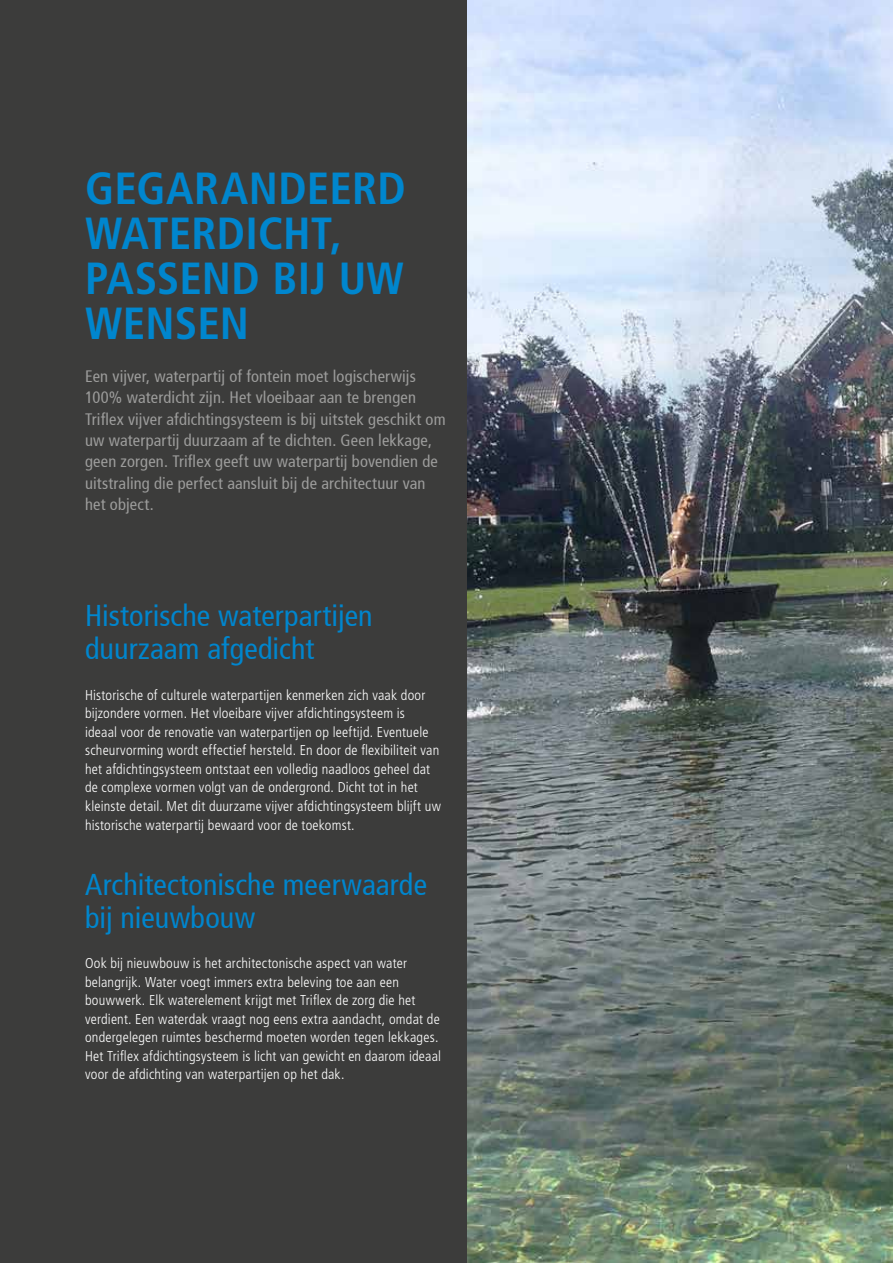
<style>
.page{position:relative;width:893px;height:1263px;background:#fff}
.page>*{position:absolute;margin:0;border:0;box-sizing:border-box;transform-origin:0 0}
.t1{font:700 condensed 45px/45px "Frutiger";letter-spacing:.005em;color:#0086ce}
.t2{font:condensed 30px/33px "Frutiger";letter-spacing:.005em;color:#0086ce}
.t3{font:condensed 16.5px/21.5px "Frutiger";letter-spacing:.01em;color:#9d9d9c}
.t4{font:300 condensed 14.25px/18.6px "Frutiger";letter-spacing:.015em;color:#fff}
</style>
<div class="page">
<div style="left:0;top:0;width:468px;height:1263px;background:#3c3c3b"></div>
<img style="left:468px;top:0;width:425px;height:1263px">
<h1 class="t1" style="left:85px;top:166px;width:322px">GEGARANDEERD<br>WATERDICHT,<br>PASSEND BIJ UW<br>WENSEN</h1>
<p class="t3" style="left:85px;top:366px;width:362px">Een vijver, waterpartij of fontein moet logischerwijs 100% waterdicht zijn. Het vloeibaar aan te brengen Triflex vijver afdichtingsysteem is bij uitstek geschikt om uw waterpartij duurzaam af te dichten. Geen lekkage, geen zorgen. Triflex geeft uw waterpartij bovendien de uitstraling die perfect aansluit bij de architectuur van het object.</p>
<h2 class="t2" style="left:85px;top:602px;width:289px">Historische waterpartijen duurzaam afgedicht</h2>
<p class="t4" style="left:85px;top:686px;width:358px">Historische of culturele waterpartijen kenmerken zich vaak door bijzondere vormen. Het vloeibare vijver afdichtingsysteem is<br>ideaal voor de renovatie van waterpartijen op leeftijd. Eventuele scheurvorming wordt effectief hersteld. En door de flexibiliteit van het afdichtingsysteem ontstaat een volledig naadloos geheel dat de complexe vormen volgt van de ondergrond. Dicht tot in het kleinste detail. Met dit duurzame vijver afdichtingsysteem blijft uw historische waterpartij bewaard voor de toekomst.</p>
<h2 class="t2" style="left:85px;top:870px;width:343px">Architectonische meerwaarde bij nieuwbouw</h2>
<p class="t4" style="left:85px;top:954px;width:357px">Ook bij nieuwbouw is het architectonische aspect van water belangrijk. Water voegt immers extra beleving toe aan een bouwwerk. Elk waterelement krijgt met Triflex de zorg die het verdient. Een waterdak vraagt nog eens extra aandacht, omdat de ondergelegen ruimtes beschermd moeten worden tegen lekkages.<br>Het Triflex afdichtingsysteem is licht van gewicht en daarom ideaal voor de afdichting van waterpartijen op het dak.</p>
</div>
